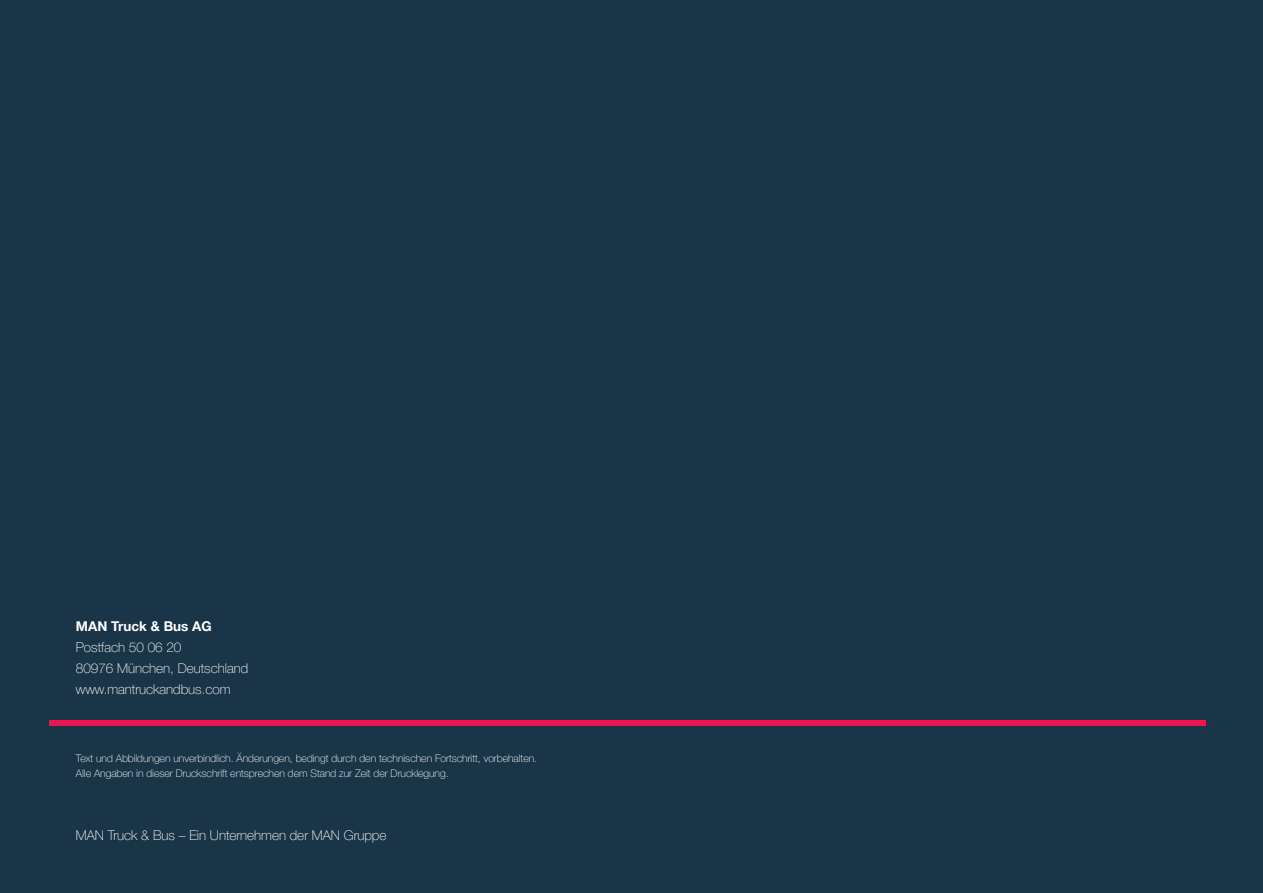
<style>
.page{position:relative;width:1263px;height:893px;background:#1a3548}
.page>*{position:absolute;margin:0;border:0;box-sizing:border-box;transform-origin:0 0}
.t1{font:100 13.5px/21px "Man Global";color:#fff}
.t2{font:700 13.5px "Man Global";color:#fff}
.t3{font:100 10.5px/15px "Man Global";color:#fff}
</style>
<div class="page">
<div style="left:49px;top:720px;width:1156px;height:6px;background:#ed1450"></div>
<p class="t2" style="left:76px;top:618px;width:137px">MAN Truck &amp; Bus AG</p>
<p class="t1" style="left:76px;top:637px;width:174px">Postfach 50 06 20<br>80976 München, Deutschland www.mantruckandbus.com</p>
<p class="t3" style="left:76px;top:751px;width:463px">Text und Abbildungen unverbindlich. Änderungen, bedingt durch den technischen Fortschritt, vorbehalten.<br>Alle Angaben in dieser Druckschrift entsprechen dem Stand zur Zeit der Drucklegung.</p>
<p class="t1" style="left:76px;top:825px;width:312px">MAN Truck &amp; Bus – Ein Unternehmen der MAN Gruppe</p>
</div>
